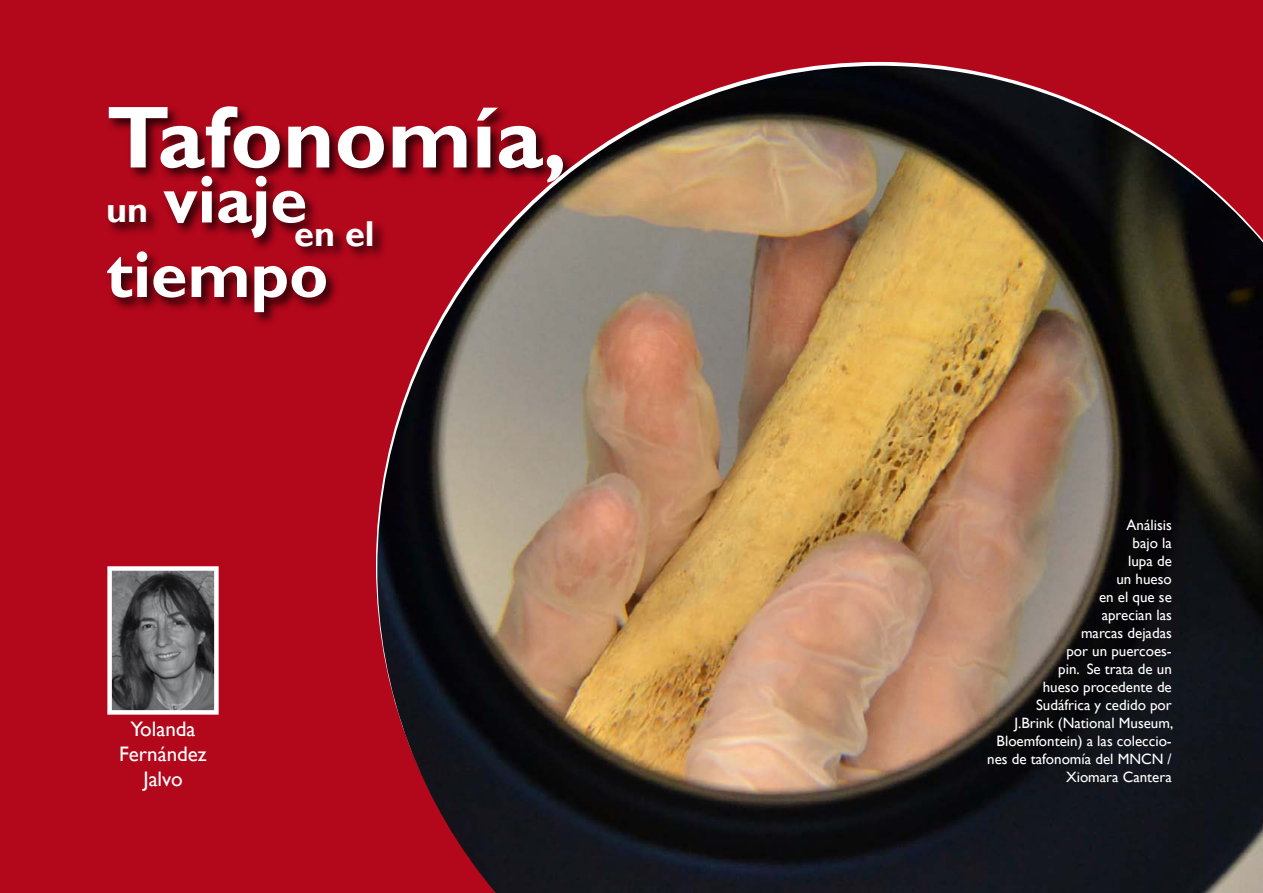
<style>
.page{position:relative;width:1263px;height:893px;background:#b3071b}
.page>*{position:absolute;margin:0;border:0;box-sizing:border-box;transform-origin:0 0}
.t1{font:700 88.5px "Gill Sans";color:#fff}
.t2{font:700 67.5px "Gill Sans";color:#fff}
.t3{font:700 66px "Gill Sans";color:#fff}
.t4{font:700 36px "Gill Sans";color:#fff}
.t5{font:21px/25.2px "Gill Sans";color:#fff;text-align:center}
.t6{font:15px/18px "Gill Sans";color:#fff;text-align:right}
.s1{font-size:36px}
</style>
<div class="page">
<div style="left:105px;top:104px;width:473px;height:222px;background:#000;opacity:.75"></div>
<img style="left:112px;top:571px;width:102px;height:139px">
<div style="left:107px;top:566px;width:112px;height:149px;border:4px solid #fff"></div>
<img style="left:377px;top:66px;width:886px;height:827px">
<div style="left:294px;top:220px;width:93px;height:41px;background:#000;opacity:.75"></div>
<h1 class="t1" style="left:106px;top:84px;width:462px">Tafonomía,</h1>
<h2 class="t2" style="left:106px;top:159px;width:203px"><span class="s1">un</span> viaje</h2>
<h3 class="t3" style="left:106px;top:235px;width:224px">tiempo</h3>
<h3 class="t4" style="left:294px;top:213px;width:82px">en el</h3>
<h3 class="t5" style="left:119px;top:717px;width:89px">Yolanda<br>Fernández<br>Jalvo</h3>
<p class="t6" style="left:987px;top:516px;width:188px">Análisis<br>bajo la<br>lupa de<br>un hueso<br>en el que se<br>aprecian las<br>marcas dejadas<br>por un puercoes-<br>pin. Se trata de un<br>hueso procedente de<br>Sudáfrica y cedido por<br>J.Brink (National Museum,<br>Bloemfontein) a las coleccio&shy;nes de tafonomía del MNCN /<br>Xiomara Cantera</p>
</div>
